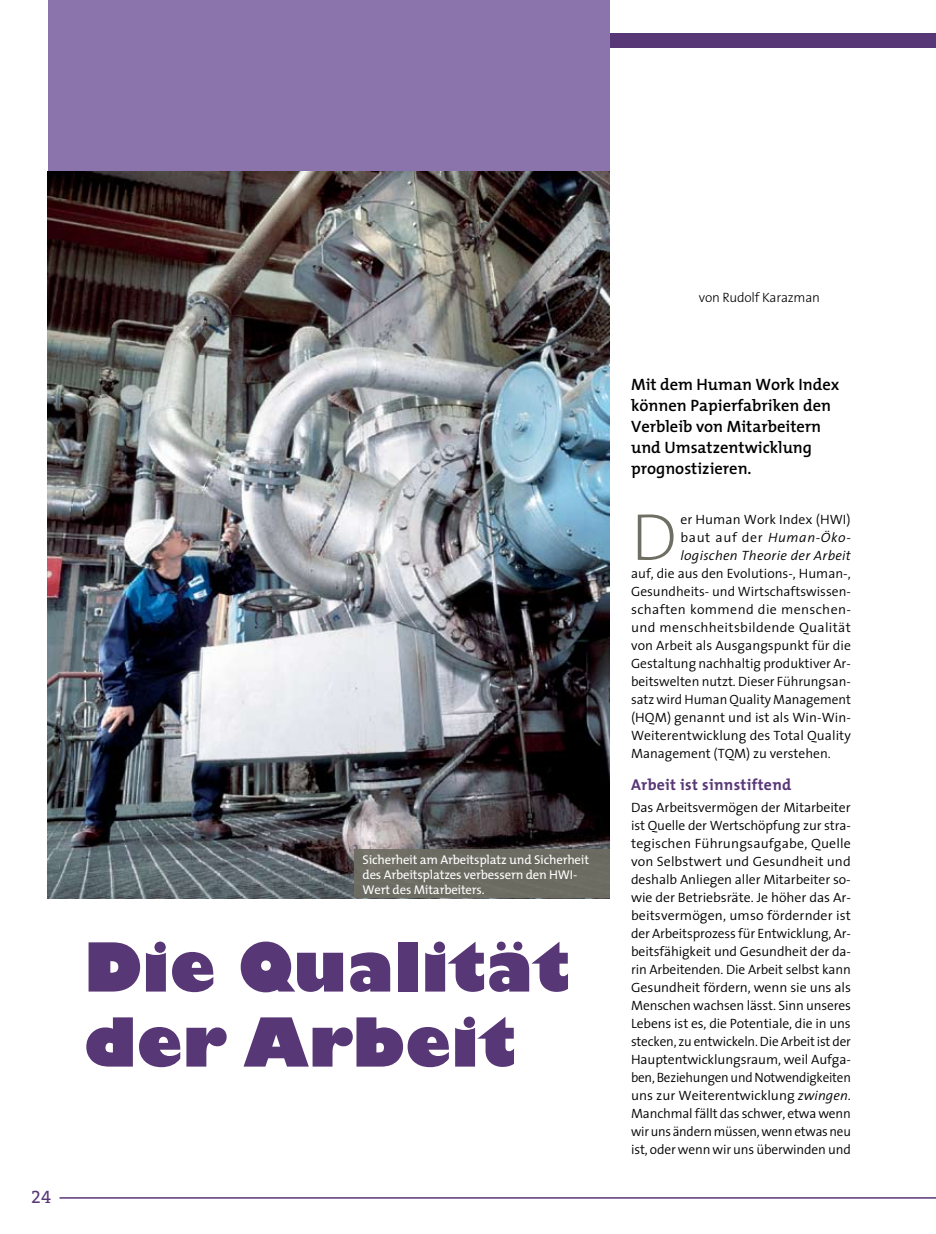
<style>
.page{position:relative;width:936px;height:1234px;background:#fff}
.page>*{position:absolute;margin:0;border:0;box-sizing:border-box;transform-origin:0 0}
.t1{font:200 66.9px "The Sans";color:#6f6e63}
.t2{font:800 66px/75px "Gill Sans";color:#583776}
.t3{font:18px "The Serif Expert";color:#583776}
.t4{font:600 16.5px/21px "The Mix";color:#000}
.t5{font:700 15.75px "The Mix";letter-spacing:.02em;color:#583776}
.t6{font:300 13.5px/18px "The Sans";letter-spacing:-.005em;color:#000;text-align:justify}
.t7{font:italic 300 13.5px/18px "The Sans";letter-spacing:.02em;color:#000;text-align:justify}
.t8{font:300 13.5px "The Sans";letter-spacing:-.015em;color:#000}
.t9{font:12.75px/15px "The Mix";letter-spacing:-.015em;color:#fff}
.s1{font-style:normal}
.s2{font-style:italic}
</style>
<div class="page">
<div style="left:60px;top:33px;width:875px;height:15px;background:#583776"></div>
<div style="left:48px;top:0;width:561px;height:896px;background:#8b73ab"></div>
<svg style="left:59px;top:1197px;width:876px;height:2px;background:#816897"></svg>
<img style="left:48px;top:171px;width:561px;height:726px">
<div style="left:354px;top:849px;width:255px;height:48px;background:#6f6e63"></div>
<p class="t9" style="left:362px;top:851px;width:228px">Sicherheit am Arbeitsplatz und Sicherheit des Arbeitsplatzes verbessern den HWI-<br>Wert des Mitarbeiters.</p>
<h2 class="t2" style="left:84px;top:934px;width:488px">Die Qualität der Arbeit</h2>
<h3 class="t3" style="left:31px;top:1181px;width:21px">24</h3>
<p class="t8" style="left:698px;top:286px;width:123px">von Rudolf Karazman</p>
<p class="t4" style="left:631px;top:374px;width:210px">Mit dem Human Work Index können Papierfabriken den<br>Verbleib von Mitarbeitern und Umsatzentwicklung prognostizieren.</p>
<h1 class="t1" style="left:631px;top:482px;width:48px">D</h1>
<p class="t7" style="left:680px;top:509px;width:172px"><span class="s1">er Human Work Index (HWI) baut auf der</span> Human-Öko&shy;logischen Theorie der Arbeit</p>
<p class="t6" style="left:631px;top:563px;width:221px">auf, die aus den Evolutions-, Human-, Gesundheits- und Wirtschaftswissen&shy;schaften kommend die menschen&shy;und menschheitsbildende Qualität von Arbeit als Ausgangspunkt für die Gestaltung nachhaltig produktiver Ar&shy;beitswelten nutzt. Dieser Führungsan&shy;satz wird Human Quality Management (HQM) genannt und ist als Win-Win-Weiterentwicklung des Total Quality Management (TQM) zu verstehen.</p>
<p class="t5" style="left:631px;top:770px;width:162px">Arbeit ist sinnstiftend</p>
<p class="t6" style="left:631px;top:797px;width:221px">Das Arbeitsvermögen der Mitarbeiter ist Quelle der Wertschöpfung zur stra&shy;tegischen Führungsaufgabe, Quelle von Selbstwert und Gesundheit und deshalb Anliegen aller Mitarbeiter so&shy;wie der Betriebsräte. Je höher das Ar&shy;beitsvermögen, umso fördernder ist der Arbeitsprozess für Entwicklung, Ar&shy;beitsfähigkeit und Gesundheit der da&shy;rin Arbeitenden. Die Arbeit selbst kann Gesundheit fördern, wenn sie uns als Menschen wachsen lässt. Sinn unseres Lebens ist es, die Potentiale, die in uns stecken, zu entwickeln. Die Arbeit ist der Hauptentwicklungsraum, weil Aufga&shy;ben, Beziehungen und Notwendigkeiten uns zur Weiterentwicklung <span class="s2">zwingen</span>.<br>Manchmal fällt das schwer, etwa wenn wir uns ändern müssen, wenn etwas neu ist, oder wenn wir uns überwinden und</p>
</div>
